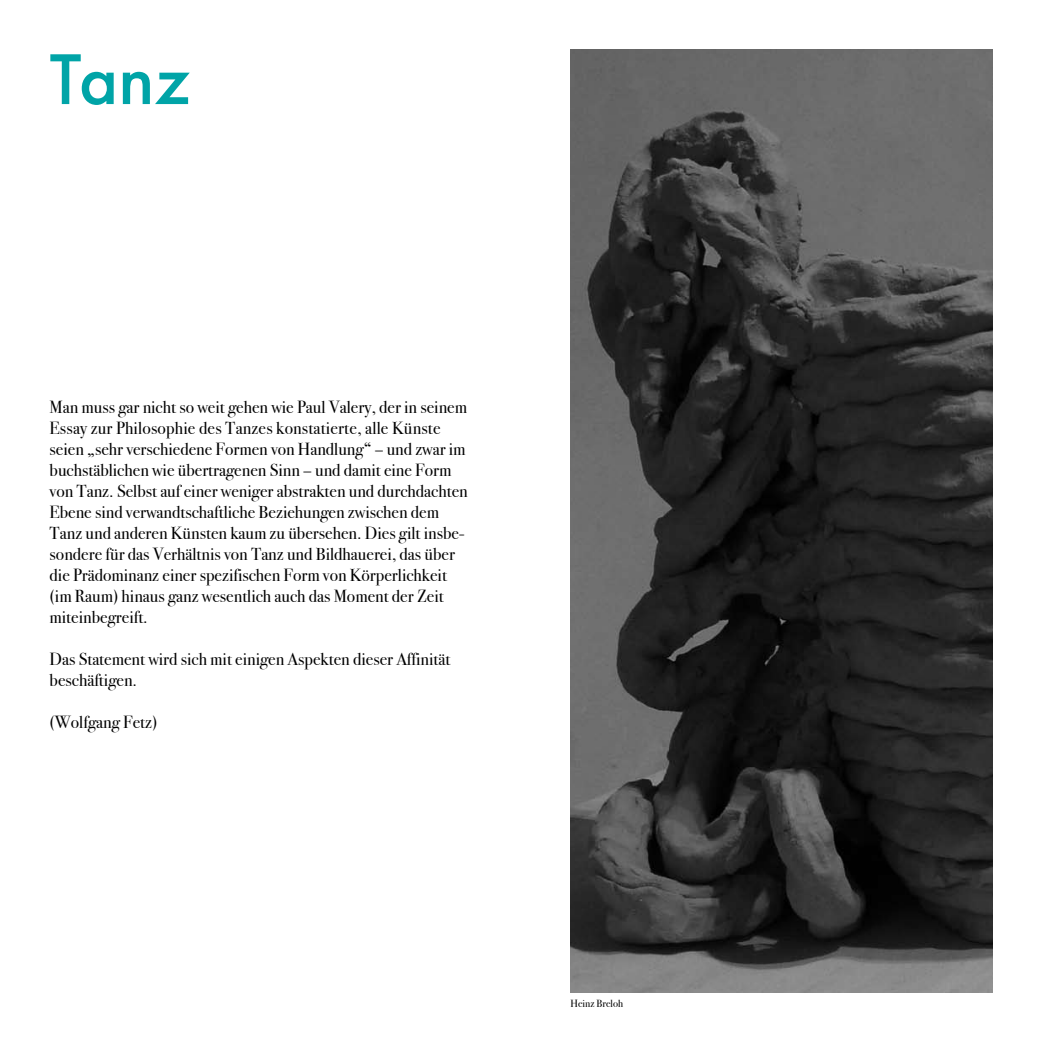
<style>
.page{position:relative;width:1042px;height:1042px;background:#fff}
.page>*{position:absolute;margin:0;border:0;box-sizing:border-box;transform-origin:0 0}
.t1{font:500 65.98px "Futura";color:#00a4a7}
.t2{font:17.5px/21px "Bodoni Svty Two OSITCTT Book";color:#000}
.t3{font:10.5px "Bodoni Svty Two OSITCTT Book";color:#000}
</style>
<div class="page">
<img style="left:570px;top:50px;width:422px;height:942px">
<h1 class="t1" style="left:50px;top:34px;width:142px">Tanz</h1>
<p class="t2" style="left:50px;top:397px;width:420px">Man muss gar nicht so weit gehen wie Paul Valery, der in seinem Essay zur Philosophie des Tanzes konstatierte, alle Künste seien „sehr verschiedene Formen von Handlung“ – und zwar im buchstäblichen wie übertragenen Sinn – und damit eine Form von Tanz. Selbst auf einer weniger abstrakten und durchdachten Ebene sind verwandtschaftliche Beziehungen zwischen dem Tanz und anderen Künsten kaum zu übersehen. Dies gilt insbe&shy;sondere für das Verhältnis von Tanz und Bildhauerei, das über die Prädominanz einer spezifischen Form von Körperlichkeit (im Raum) hinaus ganz wesentlich auch das Moment der Zeit miteinbegreift.</p>
<p class="t2" style="left:50px;top:649px;width:402px">Das Statement wird sich mit einigen Aspekten dieser Affinität beschäftigen.</p>
<p class="t2" style="left:50px;top:712px;width:109px">(Wolfgang Fetz)</p>
<p class="t3" style="left:570px;top:997px;width:54px">Heinz Breloh</p>
</div>
